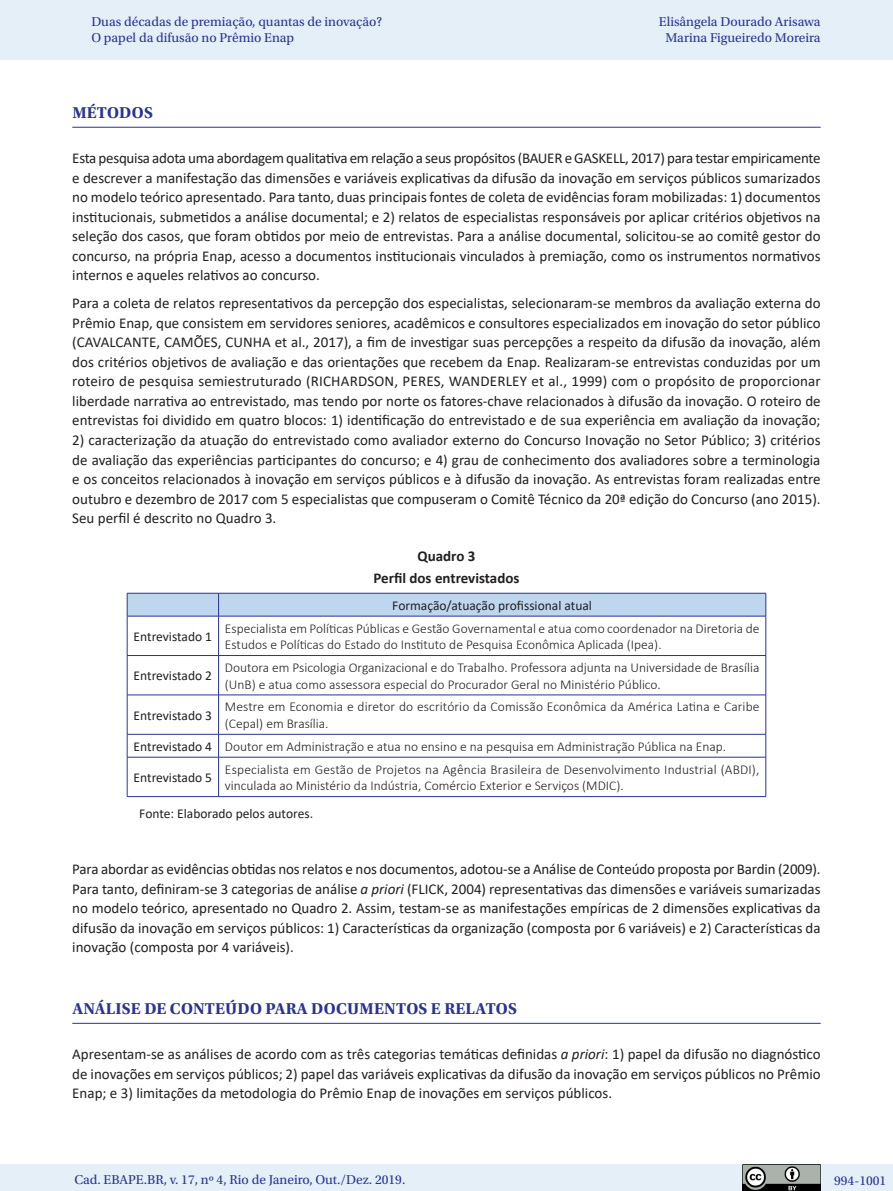
<style>
.page{position:relative;width:893px;height:1191px;background:#fff}
.page>*{position:absolute;margin:0;border:0;box-sizing:border-box;transform-origin:0 0}
._07_1_sub_1{font:700 16.5px "Utopia Std";letter-spacing:.01em;color:#2b3393}
._06_0_texto{font:15px/19.5px "Calibri";color:#231f20;text-align:justify}
._08_2_tabela_titulo{font:700 15px "Calibri";color:#231f20}
._08_2_tabela_texto_1{font:300 13.5px/16.5px "Calibri";color:#231f20}
.t1{font:13.5px/16.5px "Utopia Std";color:#2b3393}
._08_2_tabela_texto_1-2{font:13.5px "Calibri";color:#231f20}
._08_2_tabela_gargant{font:13.5px "Calibri";color:#231f20}
._08_2_tabela_fonte{font:13.5px "Calibri";color:#231f20}
.s1{font-style:italic}
</style>
<div class="page">
<div style="left:0;top:0;width:893px;height:60px;background:#e4eff8"></div>
<div style="left:0;top:1164px;width:893px;height:27px;background:#e4eff8"></div>
<img style="left:743px;top:1164px;width:78px;height:27px">
<hr style="left:72px;top:127px;width:749px;height:1px;background:#2b3393">
<hr style="left:72px;top:1023px;width:749px;height:1px;background:#2b3393">
<svg style="left:127px;top:593px;width:640px;height:23px;background:#b6ceea"></svg>
<hr style="left:127px;top:616px;width:92px;height:1px;background:#2b3393">
<hr style="left:127px;top:616px;width:1px;height:39px;background:#2b3393">
<hr style="left:219px;top:616px;width:547px;height:1px;background:#2b3393">
<hr style="left:218px;top:616px;width:1px;height:39px;background:#2b3393">
<hr style="left:766px;top:616px;width:1px;height:39px;background:#2b3393">
<hr style="left:127px;top:655px;width:92px;height:1px;background:#2b3393">
<hr style="left:127px;top:655px;width:1px;height:39px;background:#2b3393">
<hr style="left:219px;top:655px;width:547px;height:1px;background:#2b3393">
<hr style="left:218px;top:655px;width:1px;height:39px;background:#2b3393">
<hr style="left:766px;top:655px;width:1px;height:39px;background:#2b3393">
<hr style="left:127px;top:694px;width:92px;height:1px;background:#2b3393">
<hr style="left:127px;top:695px;width:1px;height:39px;background:#2b3393">
<hr style="left:219px;top:694px;width:547px;height:1px;background:#2b3393">
<hr style="left:218px;top:695px;width:1px;height:39px;background:#2b3393">
<hr style="left:766px;top:695px;width:1px;height:39px;background:#2b3393">
<hr style="left:127px;top:734px;width:92px;height:1px;background:#2b3393">
<svg style="left:127px;top:734px;width:1px;height:23px"></svg>
<hr style="left:219px;top:734px;width:547px;height:1px;background:#2b3393">
<svg style="left:218px;top:734px;width:1px;height:23px"></svg>
<svg style="left:766px;top:734px;width:1px;height:23px"></svg>
<hr style="left:127px;top:757px;width:92px;height:1px;background:#2b3393">
<hr style="left:127px;top:757px;width:1px;height:39px;background:#2b3393">
<hr style="left:219px;top:757px;width:547px;height:1px;background:#2b3393">
<hr style="left:218px;top:757px;width:1px;height:39px;background:#2b3393">
<hr style="left:766px;top:757px;width:1px;height:39px;background:#2b3393">
<hr style="left:127px;top:796px;width:92px;height:1px;background:#2b3393">
<hr style="left:219px;top:796px;width:547px;height:1px;background:#2b3393">
<p class="t1" style="left:91px;top:13px;width:292px">Duas décadas de premiação, quantas de inovação?<br>O papel da difusão no Prêmio Enap</p>
<p class="t1" style="left:659px;top:13px;width:163px;text-align:center">Elisângela Dourado Arisawa<br>Marina Figueiredo Moreira</p>
<p class="_07_1_sub_1" style="left:72px;top:103px;width:82px">MÉTODOS</p>
<p class="_06_0_texto" style="left:72px;top:148px;width:750px">Esta pesquisa adota uma abordagem qualitativa em relação a seus propósitos (BAUER e GASKELL, 2017) para testar empiricamente e descrever a manifestação das dimensões e variáveis explicativas da difusão da inovação em serviços públicos sumarizados no modelo teórico apresentado. Para tanto, duas principais fontes de coleta de evidências foram mobilizadas: 1) documentos institucionais, submetidos a análise documental; e 2) relatos de especialistas responsáveis por aplicar critérios objetivos na seleção dos casos, que foram obtidos por meio de entrevistas. Para a análise documental, solicitou-se ao comitê gestor do concurso, na própria Enap, acesso a documentos institucionais vinculados à premiação, como os instrumentos normativos internos e aqueles relativos ao concurso.</p>
<p class="_06_0_texto" style="left:72px;top:293px;width:750px">Para a coleta de relatos representativos da percepção dos especialistas, selecionaram-se membros da avaliação externa do Prêmio Enap, que consistem em servidores seniores, acadêmicos e consultores especializados em inovação do setor público (CAVALCANTE, CAMÕES, CUNHA et al., 2017), a fim de investigar suas percepções a respeito da difusão da inovação, além dos critérios objetivos de avaliação e das orientações que recebem da Enap. Realizaram-se entrevistas conduzidas por um roteiro de pesquisa semiestruturado (RICHARDSON, PERES, WANDERLEY et al., 1999) com o propósito de proporcionar liberdade narrativa ao entrevistado, mas tendo por norte os fatores-chave relacionados à difusão da inovação. O roteiro de entrevistas foi dividido em quatro blocos: 1) identificação do entrevistado e de sua experiência em avaliação da inovação;</p>
<p class="_06_0_texto" style="left:72px;top:430px;width:750px">2) caracterização da atuação do entrevistado como avaliador externo do Concurso Inovação no Setor Público; 3) critérios de avaliação das experiências participantes do concurso; e 4) grau de conhecimento dos avaliadores sobre a terminologia e os conceitos relacionados à inovação em serviços públicos e à difusão da inovação. As entrevistas foram realizadas entre outubro e dezembro de 2017 com 5 especialistas que compuseram o Comitê Técnico da 20ª edição do Concurso (ano 2015).<br>Seu perfil é descrito no Quadro 3.</p>
<p class="_08_2_tabela_titulo" style="left:417px;top:545px;width:60px">Quadro 3</p>
<p class="_08_2_tabela_titulo" style="left:373px;top:567px;width:147px">Perfil dos entrevistados</p>
<p class="_08_2_tabela_gargant" style="left:392px;top:596px;width:201px">Formação/atuação profissional atual</p>
<p class="_08_2_tabela_texto_1-2" style="left:134px;top:627px;width:80px">Entrevistado 1</p>
<p class="_08_2_tabela_texto_1" style="left:225px;top:620px;width:536px">Especialista em Políticas Públicas e Gestão Governamental e atua como coordenador na Diretoria de<br>Estudos e Políticas do Estado do Instituto de Pesquisa Econômica Aplicada (Ipea).</p>
<p class="_08_2_tabela_texto_1-2" style="left:134px;top:666px;width:80px">Entrevistado 2</p>
<p class="_08_2_tabela_texto_1" style="left:225px;top:659px;width:536px">Doutora em Psicologia Organizacional e do Trabalho. Professora adjunta na Universidade de Brasília (UnB) e atua como assessora especial do Procurador Geral no Ministério Público.</p>
<p class="_08_2_tabela_texto_1-2" style="left:134px;top:706px;width:80px">Entrevistado 3</p>
<p class="_08_2_tabela_texto_1" style="left:225px;top:698px;width:536px">Mestre em Economia e diretor do escritório da Comissão Econômica da América Latina e Caribe (Cepal) em Brasília.</p>
<p class="_08_2_tabela_texto_1-2" style="left:134px;top:737px;width:80px">Entrevistado 4</p>
<p class="_08_2_tabela_texto_1" style="left:225px;top:738px;width:503px">Doutor em Administração e atua no ensino e na pesquisa em Administração Pública na Enap.</p>
<p class="_08_2_tabela_texto_1-2" style="left:134px;top:768px;width:80px">Entrevistado 5</p>
<p class="_08_2_tabela_texto_1" style="left:225px;top:761px;width:536px">Especialista em Gestão de Projetos na Agência Brasileira de Desenvolvimento Industrial (ABDI), vinculada ao Ministério da Indústria, Comércio Exterior e Serviços (MDIC).</p>
<p class="_08_2_tabela_fonte" style="left:139px;top:804px;width:175px">Fonte: Elaborado pelos autores.</p>
<p class="_06_0_texto" style="left:72px;top:859px;width:750px">Para abordar as evidências obtidas nos relatos e nos documentos, adotou-se a Análise de Conteúdo proposta por Bardin (2009).<br>Para tanto, definiram-se 3 categorias de análise <span class="s1">a priori</span> (FLICK, 2004) representativas das dimensões e variáveis sumarizadas no modelo teórico, apresentado no Quadro 2. Assim, testam-se as manifestações empíricas de 2 dimensões explicativas da difusão da inovação em serviços públicos: 1) Características da organização (composta por 6 variáveis) e 2) Características da inovação (composta por 4 variáveis).</p>
<p class="_07_1_sub_1" style="left:72px;top:999px;width:446px">ANÁLISE DE CONTEÚDO PARA DOCUMENTOS E RELATOS</p>
<p class="_06_0_texto" style="left:72px;top:1044px;width:750px">Apresentam-se as análises de acordo com as três categorias temáticas definidas <span class="s1">a priori</span>: 1) papel da difusão no diagnóstico de inovações em serviços públicos; 2) papel das variáveis explicativas da difusão da inovação em serviços públicos no Prêmio Enap; e 3) limitações da metodologia do Prêmio Enap de inovações em serviços públicos.</p>
<p class="t1" style="left:74px;top:1171px;width:333px">Cad. EBAPE.BR, v. 17, nº 4, Rio de Janeiro, Out./Dez. 2019.</p>
<p class="t1" style="left:834px;top:1172px;width:54px">994-1001</p>
</div>
